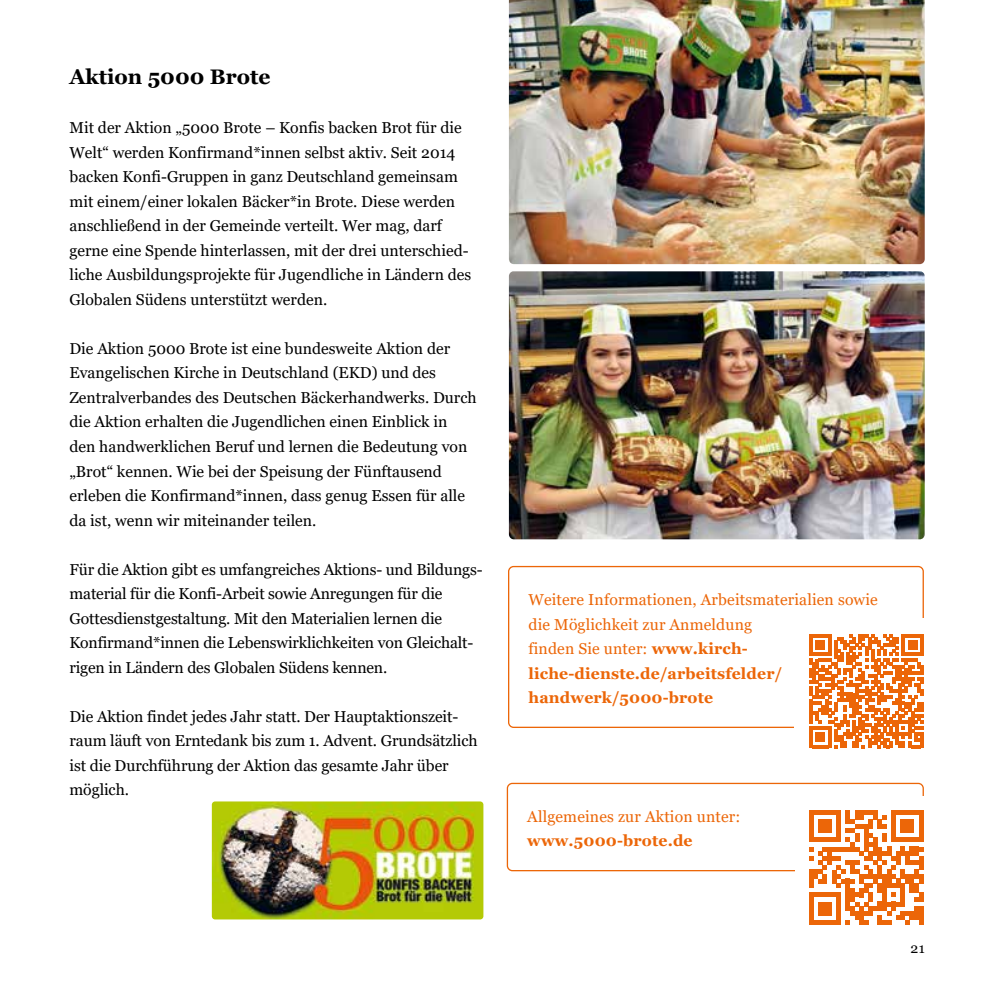
<style>
.page{position:relative;width:993px;height:993px;background:#fff}
.page>*{position:absolute;margin:0;border:0;box-sizing:border-box;transform-origin:0 0}
.t1{font:700 21px "Georgia";color:#000}
.t2{font:15.75px/24.5px "Georgia";color:#000}
.t3{font:15.75px/24.5px "Georgia";letter-spacing:.01em;color:#ec6608}
.t4{font:700 15.75px "Georgia";letter-spacing:.01em;color:#ec6608}
.t5{font:14px "Georgia";color:#000}
.s1{font-weight:700}
</style>
<div class="page">
<div style="left:508px;top:565px;width:415px;height:162px;border:1px solid #ec6608;border-radius:5px"></div>
<img style="left:508px;top:271px;width:416px;height:268px">
<img style="left:508px;top:0;width:416px;height:264px">
<img style="left:212px;top:801px;width:271px;height:118px">
<div style="left:506px;top:782px;width:417px;height:89px;border:1px solid #ec6608;border-radius:5px"></div>
<div style="left:794px;top:795px;width:144px;height:144px;background:#fff"></div>
<svg style="left:809px;top:810px;width:114px;height:114px"></svg>
<div style="left:918px;top:860px;width:5px;height:9px;background:#ec6608"></div>
<div style="left:918px;top:874px;width:5px;height:9px;background:#ec6608"></div>
<div style="left:918px;top:892px;width:5px;height:9px;background:#ec6608"></div>
<div style="left:918px;top:905px;width:5px;height:10px;background:#ec6608"></div>
<div style="left:918px;top:915px;width:5px;height:9px;background:#ec6608"></div>
<div style="left:793px;top:618px;width:145px;height:145px;background:#fff"></div>
<svg style="left:809px;top:634px;width:114px;height:113px"></svg>
<hr style="left:920px;top:732px;width:3px;height:15px;background:#ec6608">
<h1 class="t1" style="left:69px;top:63px;width:202px">Aktion 5000 Brote</h1>
<p class="t2" style="left:69px;top:116px;width:403px">Mit der Aktion „5000 Brote – Konfis backen Brot für die Welt“ werden Konfirmand*innen selbst aktiv. Seit 2014 backen Konfi-Gruppen in ganz Deutschland gemeinsam mit einem/einer lokalen Bäcker*in Brote. Diese werden anschließend in der Gemeinde verteilt. Wer mag, darf gerne eine Spende hinterlassen, mit der drei unterschied&shy;liche Ausbildungsprojekte für Jugendliche in Ländern des Globalen Südens unterstützt werden.</p>
<p class="t2" style="left:69px;top:336px;width:408px">Die Aktion 5000 Brote ist eine bundesweite Aktion der Evangelischen Kirche in Deutschland (EKD) und des Zentralverbandes des Deutschen Bäckerhandwerks. Durch die Aktion erhalten die Jugendlichen einen Einblick in den handwerklichen Beruf und lernen die Bedeutung von „Brot“ kennen. Wie bei der Speisung der Fünftausend erleben die Konfirmand*innen, dass genug Essen für alle da ist, wenn wir miteinander teilen.</p>
<p class="t2" style="left:69px;top:557px;width:414px">Für die Aktion gibt es umfangreiches Aktions- und Bildungs&shy;material für die Konfi-Arbeit sowie Anregungen für die Gottesdienstgestaltung. Mit den Materialien lernen die Konfirmand*innen die Lebenswirklichkeiten von Gleichalt&shy;rigen in Ländern des Globalen Südens kennen.</p>
<p class="t2" style="left:69px;top:704px;width:409px">Die Aktion findet jedes Jahr statt. Der Hauptaktionszeit&shy;raum läuft von Erntedank bis zum 1. Advent. Grundsätzlich ist die Durchführung der Aktion das gesamte Jahr über möglich.</p>
<p class="t3" style="left:528px;top:587px;width:350px">Weitere Informationen, Arbeits materialien sowie die Möglichkeit zur Anmeldung<br>finden Sie unter: <span class="s1">www.kirch&shy;liche-dienste.de/arbeitsfelder/ handwerk/5000-brote</span></p>
<p class="t3" style="left:527px;top:804px;width:214px">Allgemeines zur Aktion unter:</p>
<p class="t4" style="left:527px;top:830px;width:167px">www.5000-brote.de</p>
<p class="t5" style="left:910px;top:939px;width:16px">21</p>
</div>
